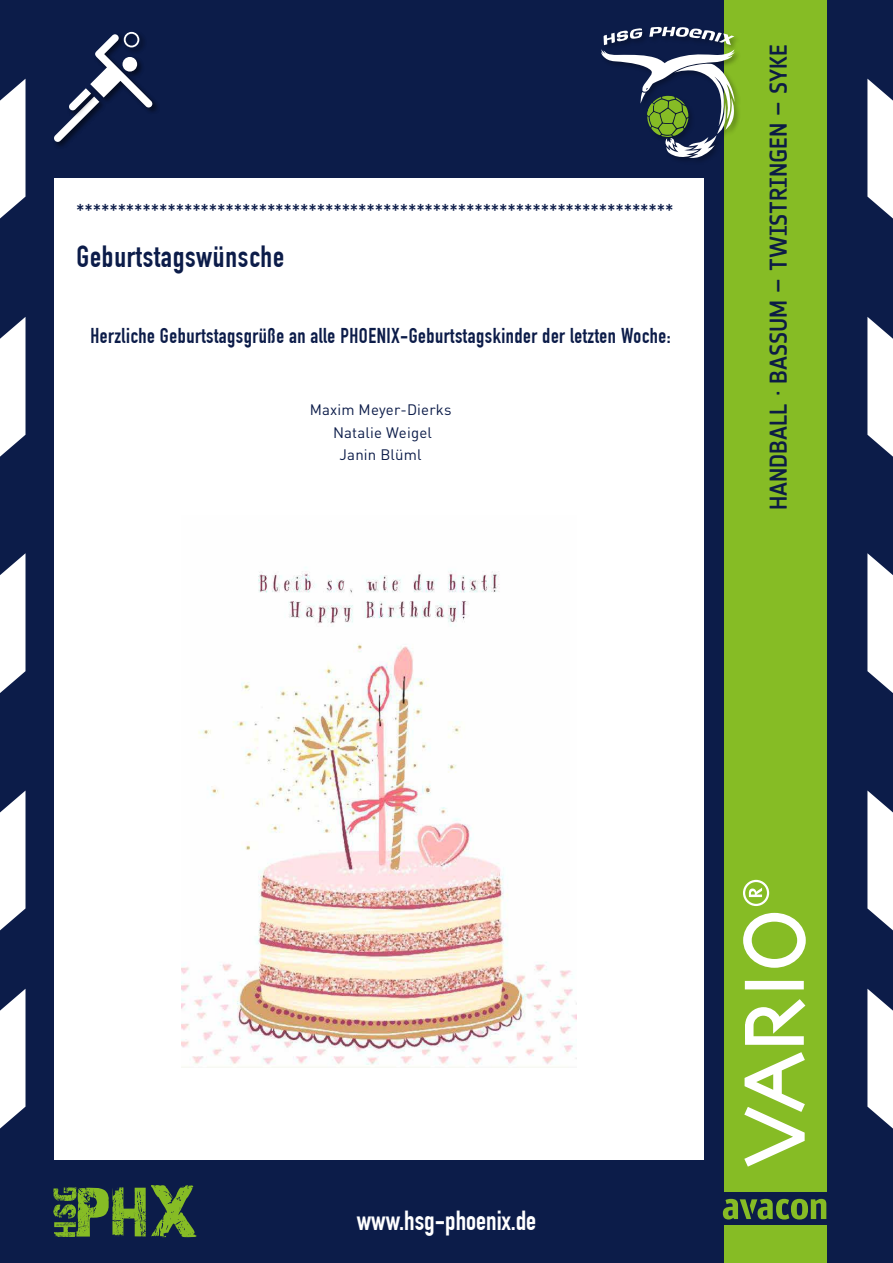
<style>
.page{position:relative;width:893px;height:1263px;background:#0c1c49}
.page>*{position:absolute;margin:0;border:0;box-sizing:border-box;transform-origin:0 0}
.t1{font:700 30px "DIN Condensed";letter-spacing:.025em;color:#0c1c49}
.t2{font:700 27px "DIN Condensed";color:#fff}
.t3{font:500 24px "Notes Soft";color:#0c1c45}
.t4{font:700 21px "DIN Condensed";letter-spacing:.025em;color:#0c1c49}
.t5{font:15px/22.5px "DIN";letter-spacing:.01em;color:#0c1c49;text-align:center}
</style>
<div class="page">
<svg style="left:53px;top:1185px;width:143px;height:52px"></svg>
<div style="left:724px;top:0;width:102px;height:1046px;background:#86bc25"></div>
<div style="left:724px;top:1037px;width:102px;height:154px;background:#86bc25"></div>
<div style="left:724px;top:1225px;width:102px;height:38px;background:#86bc25"></div>
<div style="left:54px;top:179px;width:650px;height:981px;background:#fff"></div>
<svg style="left:723px;top:1199px;width:103px;height:20px"></svg>
<svg style="left:745px;top:981px;width:59px;height:8px"></svg>
<svg style="left:744px;top:1052px;width:61px;height:114px"></svg>
<svg style="left:743px;top:913px;width:63px;height:55px"></svg>
<svg style="left:745px;top:999px;width:60px;height:46px"></svg>
<svg style="left:743px;top:880px;width:26px;height:26px"></svg>
<div style="left:53px;top:95px;width:53px;height:54px;background:#000;opacity:.3"></div>
<div style="left:89px;top:33px;width:71px;height:82px;background:#000;opacity:.3"></div>
<svg style="left:54px;top:32px;width:98px;height:110px"></svg>
<div style="left:600px;top:25px;width:142px;height:141px;background:#000;opacity:.3"></div>
<svg style="left:601px;top:27px;width:134px;height:134px"></svg>
<svg style="left:0;top:317px;width:26px;height:140px"></svg>
<svg style="left:867px;top:317px;width:26px;height:140px;background:#d4d7df"></svg>
<svg style="left:0;top:79px;width:26px;height:140px"></svg>
<svg style="left:867px;top:79px;width:26px;height:140px;background:#d4d7df"></svg>
<svg style="left:0;top:553px;width:26px;height:140px;background:#d4d7df"></svg>
<svg style="left:867px;top:553px;width:26px;height:140px;background:#d4d7df"></svg>
<svg style="left:0;top:989px;width:26px;height:140px;background:#d4d7df"></svg>
<svg style="left:867px;top:989px;width:26px;height:140px;background:#d4d7df"></svg>
<svg style="left:0;top:790px;width:26px;height:141px"></svg>
<svg style="left:867px;top:790px;width:26px;height:141px"></svg>
<img style="left:182px;top:567px;width:394px;height:498px">
<p class="t4" style="left:77px;top:199px;width:598px">************************************************************************</p>
<h1 class="t1" style="left:77px;top:239px;width:209px">Geburtstagswünsche</h1>
<p class="t4" style="left:90px;top:324px;width:582px">Herzliche Geburtstagsgrüße an alle PHOENIX-Geburtstagskinder der letzten Woche:</p>
<p class="t5" style="left:310px;top:398px;width:143px">Maxim Meyer-Dierks<br>Natalie Weigel<br>Janin Blüml</p>
<p class="t3" style="left:765px;top:510px;width:467px;rotate:-90deg">Handball · Bassum – Twistringen – Syke</p>
<p class="t2" style="left:357px;top:1205px;width:181px">www.hsg-phoenix.de</p>
</div>
